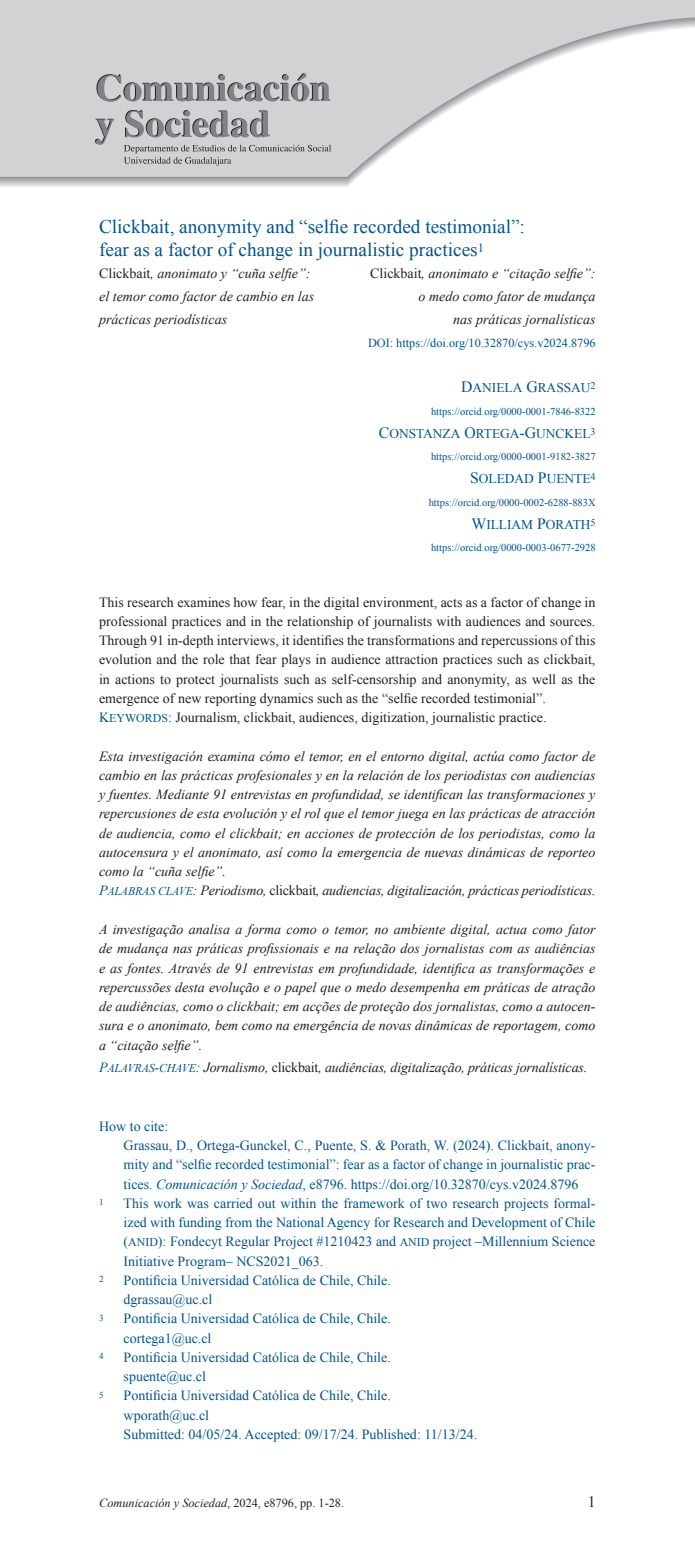
<style>
.page{position:relative;width:695px;height:1563px;background:#fff}
.page>*{position:absolute;margin:0;border:0;box-sizing:border-box;transform-origin:0 0}
.t1{font:19.25px/22.8px "Times New Roman";color:#00548e}
.t2{font:15.75px "Times New Roman";color:#231f20}
.t3{font:italic 14px/19.2px "Times New Roman";color:#231f20}
.t4{font:14px/19.2px "Times New Roman";color:#00548e}
.t5{font:14px/19.2px "Times New Roman";color:#231f20}
.t6{font:13.47px "Times New Roman PSMT SC850";color:#00548e}
.t7{font:12.25px "Times New Roman";color:#00548e}
.t8{font:italic 12.25px "Times New Roman";color:#231f20}
.t9{font:10.5px "Times New Roman";color:#00548e}
.t10{font:9.1px "Times New Roman";color:#00548e}
.s1{font-style:normal}
.s2{font-size:15.75px}
.s3{font-family:"Times New Roman PSMT SC850";color:#00548e}
.s4{font-family:"Times New Roman PSMT SC850";font-size:11.9px;color:#00548e}
.s5{font-family:"Times New Roman PS Italic MT SC850";font-style:normal;color:#00548e}
.s6{font-family:"Times New Roman PS Italic MT SC850";font-style:normal;font-size:11.9px;color:#00548e}
.s7{font-style:italic}
.s8{font-family:"Times New Roman PSMT SC850";font-size:11.9px}
</style>
<div class="page">
<svg style="left:0;top:0;width:694px;height:177px;fill:#d1d2d4"></svg>
<svg style="left:96px;top:73px;width:234px;height:29px;background:#a9aaac"></svg>
<svg style="left:95px;top:119px;width:19px;height:26px"></svg>
<svg style="left:125px;top:110px;width:145px;height:27px;background:#a3a4a6"></svg>
<svg style="left:124px;top:145px;width:207px;height:21px;background:#bcbcbe"></svg>
<h1 class="t1" style="left:99px;top:215px;width:427px">Clickbait, anonymity and “selfie recorded testimonial”: fear as a factor of change in journalistic practices<sup>1</sup></h1>
<p class="t3" style="left:370px;top:262px;width:227px;line-height:22.8px;text-align:right"><span class="s1">Clickbait</span>, anonimato e “citação selfie”: o medo como fator de mudança<br>nas práticas jornalísticas</p>
<p class="t7" style="left:368px;top:334px;width:229px">DOI: https://doi.org/10.32870/cys.v2024.8796</p>
<p class="t3" style="left:99px;top:262px;width:217px;line-height:22.8px"><span class="s1">Clickbait</span>, anonimato y “cuña selfie”: el temor como factor de cambio en las prácticas periodísticas</p>
<p class="t6" style="left:461px;top:378px;width:136px"><span class="s2">D</span>ANIELA <span class="s2">G</span>RASSAU<sup>2</sup></p>
<p class="t9" style="left:431px;top:404px;width:166px">https://orcid.org/0000-0001-7846-8322</p>
<p class="t6" style="left:379px;top:424px;width:218px"><span class="s2">C</span>ONSTANZA <span class="s2">O</span>RTEGA<span class="s2">-G</span>UNCKEL<sup>3</sup></p>
<p class="t9" style="left:431px;top:450px;width:166px">https://orcid.org/0000-0001-9182-3827</p>
<p class="t6" style="left:470px;top:469px;width:127px"><span class="s2">S</span>OLEDAD <span class="s2">P</span>UENTE<sup>4</sup></p>
<p class="t9" style="left:428px;top:495px;width:168px">https://orcid.org/0000-0002-6288-883X</p>
<p class="t6" style="left:471px;top:515px;width:126px"><span class="s2">W</span>ILLIAM <span class="s2">P</span>ORATH<sup>5</sup></p>
<p class="t9" style="left:431px;top:541px;width:166px">https://orcid.org/0000-0003-0677-2928</p>
<p class="t5" style="left:99px;top:592px;width:498px">This research examines how fear, in the digital environment, acts as a factor of change in professional practices and in the relationship of journalists with audiences and sources.<br>Through 91 in-depth interviews, it identifies the transformations and repercussions of this evolution and the role that fear plays in audience attraction practices such as clickbait, in actions to protect journalists such as self-censorship and anonymity, as well as the emergence of new reporting dynamics such as the “selfie recorded testimonial”.<br><span class="s3">K</span><span class="s4">EYWORDS</span><span class="s3">:</span> Journalism, clickbait, audiences, digitization, journalistic practice.</p>
<p class="t3" style="left:99px;top:746px;width:498px">Esta investigación examina cómo el temor, en el entorno digital, actúa como factor de cambio en las prácticas profesionales y en la relación de los periodistas con audiencias y fuentes. Mediante 91 entrevistas en profundidad, se identifican las transformaciones y repercusiones de esta evolución y el rol que el temor juega en las prácticas de atracción de audiencia, como el clickbait; en acciones de protección de los periodistas, como la autocensura y el anonimato, así como la emergencia de nuevas dinámicas de reporteo como la “cuña selfie”.<br><span class="s5">P</span><span class="s6">ALABRAS CLAVE</span><span class="s5">:</span> Periodismo, <span class="s1">clickbait</span>, audiencias, digitalización, prácticas periodísticas.</p>
<p class="t3" style="left:99px;top:919px;width:498px;text-align:justify">A investigação analisa a forma como o temor, no ambiente digital, actua como fator de mudança nas práticas profissionais e na relação dos jornalistas com as audiências e as fontes. Através de 91 entrevistas em profundidade, identifica as transformações e repercussões desta evolução e o papel que o medo desempenha em práticas de atração de audiências, como o clickbait; em acções de proteção dos jornalistas, como a autocen&shy;sura e o anonimato, bem como na emergência de novas dinâmicas de reportagem, como a “citação selfie”.</p>
<p class="t3" style="left:99px;top:1057px;width:489px"><span class="s5">P</span><span class="s6">ALAVRAS</span><span class="s5">-</span><span class="s6">CHAVE</span><span class="s5">:</span> Jornalismo, <span class="s1">clickbait</span>, audiências, digitalização, práticas jornalísticas.</p>
<p class="t4" style="left:123px;top:1116px;width:473px;text-indent:-24px">How to cite:<br>Grassau, D., Ortega-Gunckel, C., Puente, S. &amp; Porath, W. (2024). Clickbait, anony&shy;mity and “selfie recorded testimonial”: fear as a factor of change in journalistic prac&shy;tices. <span class="s7">Comunicación y Sociedad</span>, e8796. https://doi.org/10.32870/cys.v2024.8796</p>
<p class="t10" style="left:99px;top:1196px;width:6px">1</p>
<p class="t4" style="left:123px;top:1193px;width:473px;text-align:justify">This work was carried out within the framework of two research projects formal&shy;ized with funding from the National Agency for Research and Development of Chile (<span class="s8">ANID</span>): Fondecyt Regular Project #1210423 and <span class="s8">ANID</span> project –Millennium Science Initiative Program– NCS2021_063.</p>
<p class="t10" style="left:99px;top:1273px;width:6px">2</p>
<p class="t4" style="left:123px;top:1270px;width:269px">Pontificia Universidad Católica de Chile, Chile. dgrassau@uc.cl</p>
<p class="t10" style="left:99px;top:1311px;width:6px">3</p>
<p class="t4" style="left:123px;top:1309px;width:269px">Pontificia Universidad Católica de Chile, Chile. cortega1@uc.cl</p>
<p class="t10" style="left:99px;top:1350px;width:6px">4</p>
<p class="t4" style="left:123px;top:1347px;width:269px">Pontificia Universidad Católica de Chile, Chile. spuente@uc.cl</p>
<p class="t10" style="left:99px;top:1388px;width:6px">5</p>
<p class="t4" style="left:123px;top:1386px;width:355px">Pontificia Universidad Católica de Chile, Chile. wporath@uc.cl<br>Submitted: 04/05/24. Accepted: 09/17/24. Published: 11/13/24.</p>
<p class="t8" style="left:99px;top:1494px;width:246px">Comunicación y Sociedad<span class="s1">, 2024, e8796, pp. 1-28.</span></p>
<p class="t2" style="left:587px;top:1491px;width:9px">1</p>
</div>
